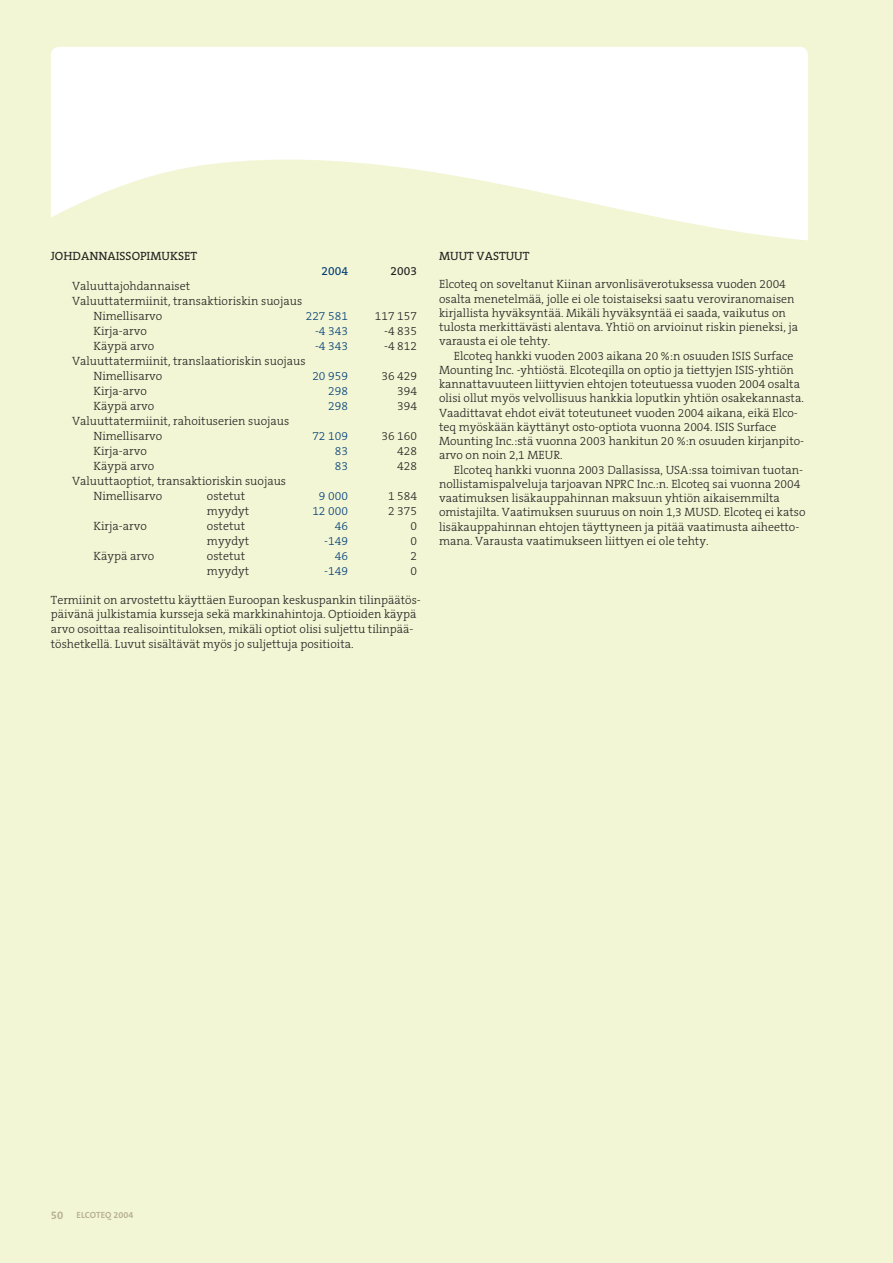
<style>
.page{position:relative;width:893px;height:1263px;background:#fff}
.page>*{position:absolute;margin:0;border:0;box-sizing:border-box;transform-origin:0 0}
.t1{font:300 12px/14.2px "The Serif B3";color:#231f20}
.t2{font:300 12px "The Serif B3";color:#003d78}
.t3{font:12px "The Serif B5 Plain";color:#231f20}
.t4{font:12px "The Serif B5 Plain";color:#003d78}
.t5{font:700 9px "The Sans B7";color:#b9b298}
.s1{font-size:11.25px}
</style>
<div class="page">
<div style="left:0;top:0;width:892px;height:1263px;background:#f3f6d4"></div>
<div style="left:51px;top:47px;width:757px;height:200px;background:#fff;border-radius:9px"></div>
<svg style="left:51px;top:159px;width:757px;height:88px;fill:#f3f6d4"></svg>
<p class="t3" style="left:51px;top:251px;width:148px">JOHDANNAISSOPIMUKSET</p>
<p class="t4" style="left:321px;top:266px;width:28px">2004</p>
<p class="t3" style="left:390px;top:266px;width:28px">2003</p>
<p class="t1" style="left:72px;top:280px;width:120px">Valuuttajohdannaiset</p>
<p class="t1" style="left:72px;top:295px;width:232px">Valuuttatermiinit, transaktioriskin suojaus</p>
<p class="t1" style="left:93px;top:310px;width:71px">Nimellisarvo</p>
<p class="t2" style="left:306px;top:311px;width:44px">227 581</p>
<p class="t1" style="left:375px;top:310px;width:44px">117 157</p>
<p class="t1" style="left:93px;top:325px;width:55px">Kirja-arvo</p>
<p class="t2" style="left:315px;top:326px;width:34px">-4 343</p>
<p class="t1" style="left:384px;top:325px;width:34px">-4 835</p>
<p class="t1" style="left:93px;top:340px;width:62px">Käypä arvo</p>
<p class="t2" style="left:315px;top:341px;width:34px">-4 343</p>
<p class="t1" style="left:384px;top:340px;width:34px">-4 812</p>
<p class="t1" style="left:93px;top:354px;width:214px;line-height:15px;text-indent:-21px">Valuuttatermiinit, translaatioriskin suojaus<br>Nimellisarvo</p>
<p class="t2" style="left:312px;top:371px;width:37px">20 959</p>
<p class="t1" style="left:381px;top:370px;width:37px">36 429</p>
<p class="t1" style="left:93px;top:385px;width:55px">Kirja-arvo</p>
<p class="t2" style="left:328px;top:386px;width:21px">298</p>
<p class="t1" style="left:397px;top:385px;width:21px">394</p>
<p class="t1" style="left:93px;top:400px;width:62px">Käypä arvo</p>
<p class="t2" style="left:328px;top:401px;width:21px">298</p>
<p class="t1" style="left:397px;top:400px;width:21px">394</p>
<p class="t1" style="left:93px;top:414px;width:197px;line-height:15px;text-indent:-21px">Valuuttatermiinit, rahoituserien suojaus<br>Nimellisarvo</p>
<p class="t2" style="left:312px;top:431px;width:37px">72 109</p>
<p class="t1" style="left:381px;top:430px;width:37px">36 160</p>
<p class="t1" style="left:93px;top:445px;width:55px">Kirja-arvo</p>
<p class="t2" style="left:335px;top:446px;width:15px">83</p>
<p class="t1" style="left:397px;top:445px;width:21px">428</p>
<p class="t1" style="left:93px;top:460px;width:62px">Käypä arvo</p>
<p class="t2" style="left:335px;top:461px;width:15px">83</p>
<p class="t1" style="left:397px;top:460px;width:21px">428</p>
<p class="t1" style="left:93px;top:474px;width:194px;line-height:15px;text-indent:-21px">Valuuttaoptiot, transaktioriskin suojaus<br>Nimellisarvo</p>
<p class="t1" style="left:207px;top:490px;width:40px">ostetut</p>
<p class="t2" style="left:319px;top:491px;width:31px">9 000</p>
<p class="t1" style="left:388px;top:490px;width:31px">1 584</p>
<p class="t1" style="left:207px;top:505px;width:44px">myydyt</p>
<p class="t2" style="left:312px;top:506px;width:37px">12 000</p>
<p class="t1" style="left:388px;top:505px;width:31px">2 375</p>
<p class="t1" style="left:93px;top:520px;width:55px">Kirja-arvo</p>
<p class="t1" style="left:207px;top:520px;width:40px">ostetut</p>
<p class="t2" style="left:335px;top:521px;width:15px">46</p>
<p class="t1" style="left:410px;top:520px;width:8px">0</p>
<p class="t1" style="left:207px;top:535px;width:44px">myydyt</p>
<p class="t2" style="left:324px;top:536px;width:25px">-149</p>
<p class="t1" style="left:410px;top:535px;width:8px">0</p>
<p class="t1" style="left:93px;top:550px;width:62px">Käypä arvo</p>
<p class="t1" style="left:207px;top:550px;width:40px">ostetut</p>
<p class="t2" style="left:335px;top:551px;width:15px">46</p>
<p class="t1" style="left:410px;top:550px;width:8px">2</p>
<p class="t1" style="left:207px;top:565px;width:44px">myydyt</p>
<p class="t2" style="left:324px;top:566px;width:25px">-149</p>
<p class="t1" style="left:410px;top:565px;width:8px">0</p>
<p class="t1" style="left:51px;top:594px;width:371px">Termiinit on arvostettu käyttäen Euroopan keskuspankin tilinpäätös&shy;päivänä julkistamia kursseja sekä markkinahintoja. Optioiden käypä arvo osoittaa realisointituloksen, mikäli optiot olisi suljettu tilinpää&shy;töshetkellä. Luvut sisältävät myös jo suljettuja positioita.</p>
<p class="t3" style="left:439px;top:251px;width:92px">MUUT VASTUUT</p>
<p class="t1" style="left:439px;top:278px;width:360px">Elcoteq on soveltanut Kiinan arvonlisäverotuksessa vuoden 2004 osalta menetelmää, jolle ei ole toistaiseksi saatu veroviranomaisen kirjallista hyväksyntää. Mikäli hyväksyntää ei saada, vaikutus on tulosta merkittävästi alentava. Yhtiö on arvioinut riskin pieneksi, ja varausta ei ole tehty.</p>
<p class="t1" style="left:439px;top:350px;width:366px;text-indent:15px">Elcoteq hankki vuoden 2003 aikana 20 %:n osuuden ISIS Surface Mounting Inc. -yhtiöstä. Elcoteqilla on optio ja tiettyjen ISIS-yhtiön kannattavuuteen liittyvien ehtojen toteutuessa vuoden 2004 osalta olisi ollut myös velvollisuus hankkia loputkin yhtiön osakekannasta.<br>Vaadittavat ehdot eivät toteutuneet vuoden 2004 aikana, eikä Elco&shy;teq myöskään käyttänyt osto-optiota vuonna 2004. ISIS Surface Mounting Inc.:stä vuonna 2003 hankitun 20 %:n osuuden kirjanpito&shy;arvo on noin 2,1 MEUR.</p>
<p class="t1" style="left:439px;top:464px;width:368px;text-indent:15px">Elcoteq hankki vuonna 2003 Dallasissa, USA:ssa toimivan tuotan&shy;nollistamispalveluja tarjoavan NPRC Inc.:n. Elcoteq sai vuonna 2004 vaatimuksen lisäkauppahinnan maksuun yhtiön aikaisemmilta omistajilta. Vaatimuksen suuruus on noin 1,3 MUSD. Elcoteq ei katso lisäkauppahinnan ehtojen täyttyneen ja pitää vaatimusta aiheetto&shy;mana. Varausta vaatimukseen liittyen ei ole tehty.</p>
<p class="t5" style="left:51px;top:1212px;width:84px"><span class="s1">50</span> ELCOTEQ 2004</p>
</div>
